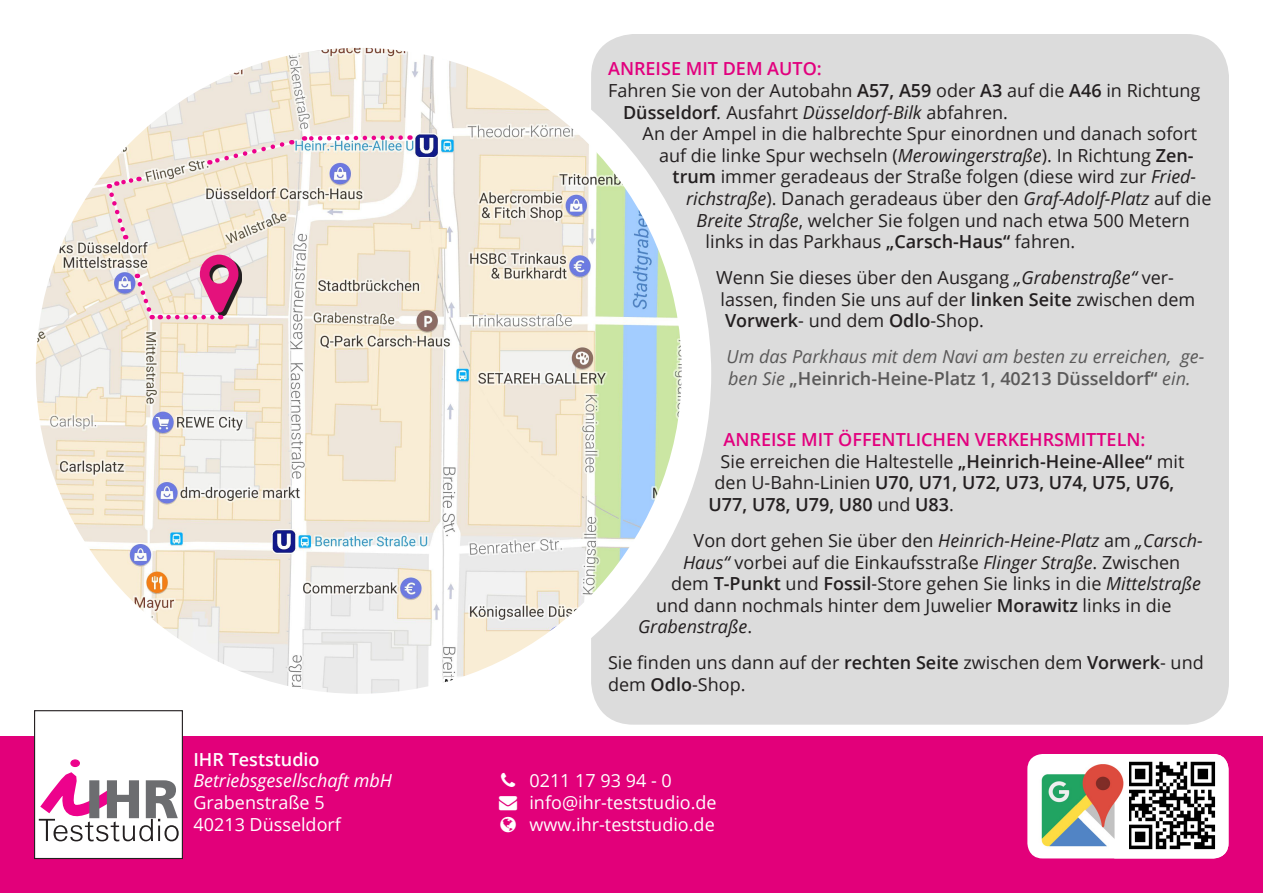
<style>
.page{position:relative;width:1263px;height:893px;background:#fff}
.page>*{position:absolute;margin:0;border:0;box-sizing:border-box;transform-origin:0 0}
.t1{font:18px/21.6px "Open Sans";color:#231f20}
.t2{font:italic 18px/21.6px "Open Sans";color:#5a5959}
.t3{font:18px "Open Sans";color:#fff}
.t4{font:600 18px "Open Sans";color:#231f20}
.t5{font:italic 18px "Open Sans";color:#231f20}
.t6{font:600 18px "Open Sans";color:#e2007e}
.t7{font:italic 18px "Open Sans";color:#fff}
.t8{font:600 18px "Open Sans";color:#fff}
.s1{font-weight:600}
.s2{font-style:italic}
.s3{font-weight:600;font-style:normal}
.s4{font-weight:400}
.s5{font-style:normal}
</style>
<div class="page">
<div style="left:0;top:736px;width:1263px;height:157px;background:#e2007a"></div>
<div style="left:35px;top:711px;width:147px;height:147px;background:#fff"></div>
<svg style="left:38px;top:759px;width:141px;height:83px"></svg>
<div style="left:34px;top:710px;width:149px;height:149px;border:1px solid #231f20"></div>
<div style="left:591px;top:34px;width:638px;height:691px;background:#dcdcdc;border-radius:43px"></div>
<div style="left:10px;top:23px;width:701px;height:702px;background:#fff;border-radius:50%"></div>
<img style="left:36px;top:48px;width:646px;height:646px;border-radius:323px">
<svg style="left:238px;top:258px;width:3px;height:58px"></svg>
<div style="left:1027px;top:754px;width:201px;height:104px;background:#fff;border-radius:15px"></div>
<img style="left:1129px;top:754px;width:99px;height:104px">
<img style="left:1041px;top:764px;width:83px;height:83px">
<svg style="left:304px;top:133px;width:106px;height:10px"></svg>
<svg style="left:208px;top:139px;width:84px;height:28px;background:#f1d9d2"></svg>
<svg style="left:106px;top:175px;width:33px;height:64px;background:#efd4d3"></svg>
<svg style="left:134px;top:274px;width:27px;height:45px"></svg>
<svg style="left:168px;top:255px;width:70px;height:64px;background:#e19db4"></svg>
<p class="t8" style="left:193px;top:747px;width:128px">IHR Teststudio</p>
<p class="t7" style="left:193px;top:768px;width:200px">Betriebsgesellschaft mbH</p>
<p class="t3" style="left:193px;top:790px;width:133px">Grabenstraße 5</p>
<p class="t3" style="left:193px;top:812px;width:149px">40213 Düsseldorf</p>
<p class="t6" style="left:608px;top:57px;width:215px">ANREISE MIT DEM AUTO:</p>
<p class="t1" style="left:623px;top:79px;width:579px;text-indent:-15px">Fahren Sie von der Autobahn <span class="s1">A57, A59</span> oder <span class="s1">A3</span> auf die <span class="s1">A46</span> in Richtung<br><span class="s1">Düsseldorf</span><span class="s2">.</span> Ausfahrt <span class="s2">Düsseldorf-Bilk</span> abfahren.</p>
<p class="t1" style="left:643px;top:122px;width:556px">An der Ampel in die halbrechte Spur einordnen und danach sofort</p>
<p class="t1" style="left:659px;top:144px;width:536px">auf die linke Spur wechseln (<span class="s2">Merowingerstraße</span>). In Richtung <span class="s1">Zen-</span></p>
<p class="t1" style="left:673px;top:166px;width:525px"><span class="s1">trum</span> immer geradeaus der Straße folgen (diese wird zur <span class="s2">Fried-</span></p>
<p class="t1" style="left:686px;top:187px;width:527px"><span class="s2">richstraße</span>). Danach geradeaus über den <span class="s2">Graf-Adolf-Platz</span> auf die</p>
<p class="t1" style="left:697px;top:209px;width:495px"><span class="s2">Breite Straße</span>, welcher Sie folgen und nach etwa 500 Metern</p>
<p class="t1" style="left:706px;top:230px;width:371px">links in das Parkhaus <span class="s1">„Carsch-Haus“</span> fahren.</p>
<p class="t1" style="left:716px;top:266px;width:481px">Wenn Sie dieses über den Ausgang <span class="s2">„Grabenstraße“</span> ver&shy;lassen, finden Sie uns auf der <span class="s1">linken Seite</span> zwischen dem<br><span class="s1">Vorwerk</span>- und dem <span class="s1">Odlo</span>-Shop.</p>
<p class="t2" style="left:727px;top:346px;width:479px">Um das Parkhaus mit dem Navi am besten zu erreichen, ge&shy;ben Sie <span class="s3">„Heinrich-Heine-Platz 1, 40213 Düsseldorf“</span> ein.</p>
<p class="t6" style="left:724px;top:427px;width:423px">ANREISE MIT ÖFFENTLICHEN VERKEHRSMITTELN:</p>
<p class="t1" style="left:721px;top:450px;width:465px">Sie erreichen die Haltestelle <span class="s1">„Heinrich-Heine-Allee“</span> mit</p>
<p class="t4" style="left:715px;top:471px;width:461px"><span class="s4">den U-Bahn-Linien</span> U70, U71, U72, U73, U74, U75, U76,</p>
<p class="t4" style="left:709px;top:492px;width:247px">U77, U78, U79, U80 <span class="s4">und</span> U83<span class="s4">.</span></p>
<p class="t5" style="left:694px;top:528px;width:511px"><span class="s5">Von dort gehen Sie über den</span> Heinrich-Heine-Platz <span class="s5">am</span> „Carsch-</p>
<p class="t1" style="left:683px;top:551px;width:499px"><span class="s2">Haus“</span> vorbei auf die Einkaufsstraße <span class="s2">Flinger Straße</span>. Zwischen</p>
<p class="t1" style="left:671px;top:572px;width:531px">dem <span class="s1">T-Punkt</span> und <span class="s1">Fossil</span>-Store gehen Sie links in die <span class="s2">Mittelstraße</span></p>
<p class="t1" style="left:656px;top:594px;width:517px">und dann nochmals hinter dem Juwelier <span class="s1">Morawitz</span> links in die</p>
<p class="t5" style="left:638px;top:615px;width:116px">Grabenstraße<span class="s5">.</span></p>
<p class="t1" style="left:608px;top:652px;width:597px">Sie finden uns dann auf der <span class="s1">rechten Seite</span> zwischen dem <span class="s1">Vorwerk</span>- und dem <span class="s1">Odlo</span>-Shop.</p>
<p class="t3" style="left:529px;top:768px;width:144px">0211 17 93 94 - 0</p>
<p class="t3" style="left:529px;top:790px;width:189px">info@ihr-teststudio.de</p>
<p class="t3" style="left:529px;top:812px;width:187px">www.ihr-teststudio.de</p>
</div>
